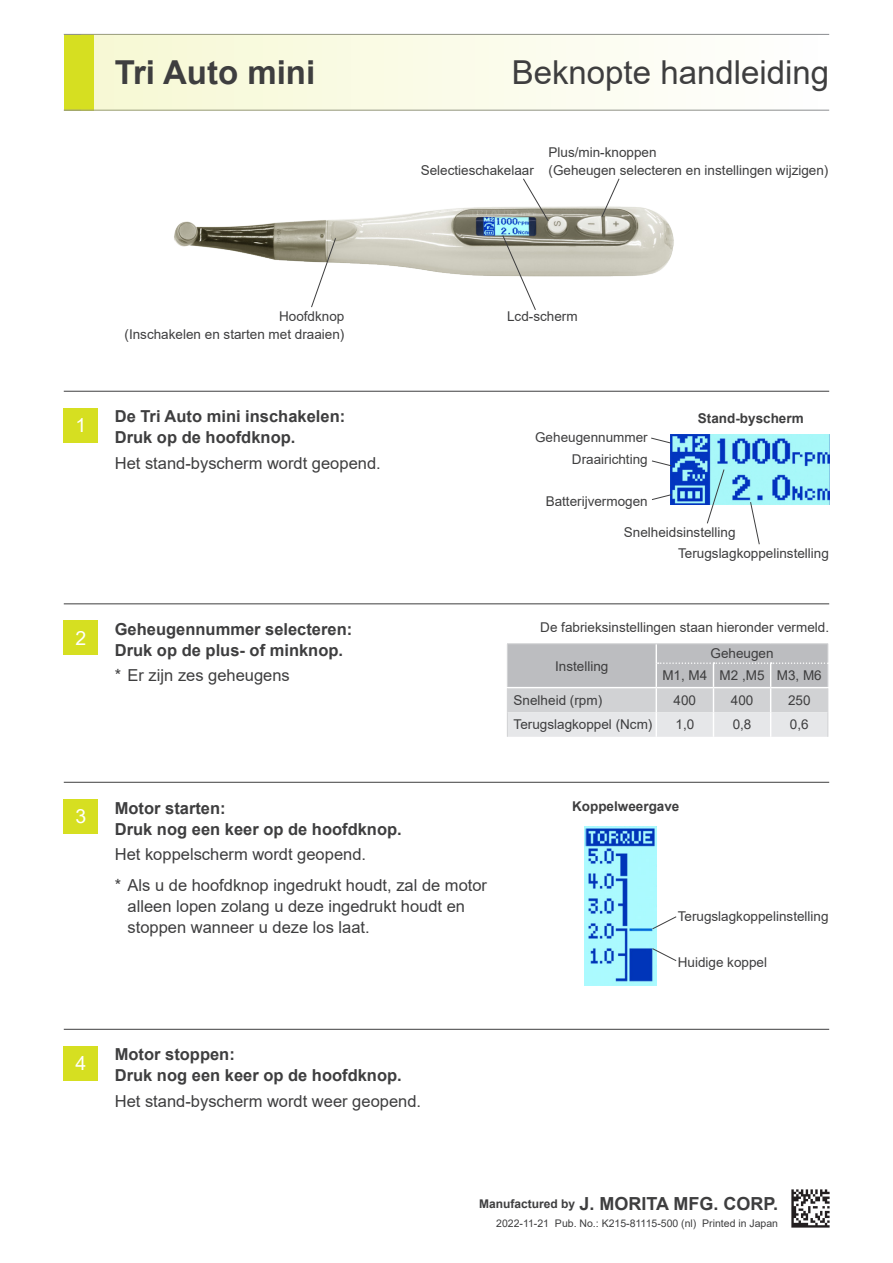
<style>
.page{position:relative;width:893px;height:1263px;background:#fff}
.page>*{position:absolute;margin:0;border:0;box-sizing:border-box;transform-origin:0 0}
.t1{font:33px "Arial";color:#3e3e3f}
.t2{font:700 33px "Arial";color:#3e3e3f}
.t3{font:19.5px "Arial";color:#fff}
.t4{font:700 18px "Arial";color:#3e3e3f}
.t5{font:16.5px/21px "Arial";color:#3e3e3f}
.t6{font:700 16.5px/21px "Arial";color:#3e3e3f}
.t7{font:13.5px/18px "Arial";color:#3e3e3f;text-align:right}
.t8{font:700 13.5px "Arial";color:#3e3e3f}
.t9{font:10.5px "Arial";color:#3e3e3f}
.s1{font-size:12px}
</style>
<div class="page">
<div style="left:64px;top:34px;width:30px;height:77px;background:#d6df21"></div>
<hr style="left:64px;top:110px;width:765px;height:1px;background:#8b8d90">
<hr style="left:64px;top:34px;width:765px;height:1px;background:#8b8d90">
<div style="left:81px;top:34px;width:748px;height:77px;background:linear-gradient(to right,#f4f7c8,#fff)"></div>
<div style="left:64px;top:408px;width:34px;height:34px;background:#d6df21"></div>
<div style="left:64px;top:621px;width:34px;height:34px;background:#d6df21"></div>
<div style="left:64px;top:799px;width:34px;height:34px;background:#d6df21"></div>
<div style="left:64px;top:1046px;width:34px;height:34px;background:#d6df21"></div>
<img style="left:585px;top:826px;width:71px;height:159px">
<img style="left:670px;top:435px;width:159px;height:69px">
<img style="left:174px;top:206px;width:500px;height:71px">
<hr style="left:64px;top:1029px;width:765px;height:1px;background:#3e3e3f">
<svg style="left:601px;top:178px;width:19px;height:40px"></svg>
<svg style="left:706px;top:469px;width:19px;height:55px"></svg>
<svg style="left:750px;top:501px;width:10px;height:44px"></svg>
<svg style="left:652px;top:460px;width:20px;height:7px"></svg>
<svg style="left:651px;top:437px;width:20px;height:7px"></svg>
<svg style="left:652px;top:494px;width:20px;height:6px"></svg>
<svg style="left:502px;top:234px;width:34px;height:76px"></svg>
<svg style="left:311px;top:237px;width:26px;height:71px"></svg>
<svg style="left:652px;top:948px;width:25px;height:14px"></svg>
<svg style="left:652px;top:916px;width:25px;height:14px"></svg>
<hr style="left:64px;top:391px;width:765px;height:1px;background:#3e3e3f">
<hr style="left:64px;top:604px;width:765px;height:1px;background:#3e3e3f">
<hr style="left:64px;top:782px;width:765px;height:1px;background:#3e3e3f">
<hr style="left:507px;top:643px;width:149px;height:1px;background:#d1d2d4">
<hr style="left:656px;top:643px;width:57px;height:1px;background:#d1d2d4">
<hr style="left:713px;top:643px;width:58px;height:1px;background:#d1d2d4">
<hr style="left:771px;top:643px;width:57px;height:1px;background:#d1d2d4">
<svg style="left:507px;top:644px;width:321px;height:93px;background:#cecfd1"></svg>
<svg style="left:522px;top:178px;width:27px;height:44px"></svg>
<img style="left:791px;top:1189px;width:39px;height:39px">
<h1 class="t2" style="left:115px;top:49px;width:202px">Tri Auto mini</h1>
<h1 class="t1" style="left:512px;top:50px;width:319px">Beknopte handleiding</h1>
<p class="t7" style="left:421px;top:161px;width:115px">Selectieschakelaar</p>
<p class="t7" style="left:549px;top:143px;width:281px;text-align:left">Plus/min-knoppen<br>(Geheugen selecteren en instellingen wijzigen)</p>
<h2 class="t3" style="left:75px;top:412px;width:12px">1</h2>
<h2 class="t3" style="left:75px;top:624px;width:12px">2</h2>
<h2 class="t3" style="left:75px;top:803px;width:12px">3</h2>
<p class="t7" style="left:125px;top:307px;width:221px">Hoofdknop<br>(Inschakelen en starten met draaien)</p>
<p class="t7" style="left:507px;top:307px;width:72px">Lcd-scherm</p>
<p class="t6" style="left:115px;top:406px;width:232px">De Tri Auto mini inschakelen:<br>Druk op de hoofdknop.</p>
<p class="t5" style="left:115px;top:452px;width:267px">Het stand-byscherm wordt geopend.</p>
<p class="t6" style="left:115px;top:619px;width:239px">Geheugennummer selecteren:<br>Druk op de plus- of minknop.</p>
<p class="t5" style="left:115px;top:665px;width:177px">* Er zijn zes geheugens</p>
<p class="t8" style="left:698px;top:409px;width:107px">Stand-byscherm</p>
<p class="t7" style="left:535px;top:426px;width:114px;line-height:22.2px">Geheugennummer<br>Draairichting</p>
<p class="t7" style="left:546px;top:492px;width:104px">Batterijvermogen</p>
<p class="t7" style="left:678px;top:521px;width:152px;line-height:21.6px;text-align:left;text-indent:-54px">Snelheidsinstelling<br>Terugslagkoppelinstelling</p>
<p class="t7" style="left:540px;top:619px;width:290px">De fabrieksinstellingen staan hieronder vermeld.</p>
<p class="t7" style="left:555px;top:657px;width:55px">Instelling</p>
<p class="t7" style="left:662px;top:642px;width:161px;line-height:21.9px;text-align:center">Geheugen<br>M1, M4 M2 ,M5 M3, M6</p>
<p class="t7" style="left:514px;top:691px;width:90px">Snelheid (rpm)</p>
<p class="t7" style="left:674px;top:691px;width:24px">400</p>
<p class="t7" style="left:731px;top:691px;width:24px">400</p>
<p class="t7" style="left:788px;top:691px;width:24px">250</p>
<p class="t7" style="left:514px;top:715px;width:140px">Terugslagkoppel (Ncm)</p>
<p class="t7" style="left:675px;top:715px;width:20px">1,0</p>
<p class="t7" style="left:733px;top:715px;width:20px">0,8</p>
<p class="t7" style="left:790px;top:715px;width:20px">0,6</p>
<p class="t6" style="left:115px;top:797px;width:288px">Motor starten:<br>Druk nog een keer op de hoofdknop.</p>
<p class="t5" style="left:115px;top:843px;width:253px">Het koppelscherm wordt geopend.</p>
<p class="t5" style="left:128px;top:875px;width:361px;text-indent:-13px">* Als u de hoofdknop ingedrukt houdt, zal de motor alleen lopen zolang u deze ingedrukt houdt en stoppen wanneer u deze los laat.</p>
<p class="t8" style="left:572px;top:797px;width:109px">Koppelweergave</p>
<p class="t7" style="left:678px;top:907px;width:152px">Terugslagkoppelinstelling</p>
<p class="t7" style="left:678px;top:953px;width:91px">Huidige koppel</p>
<h2 class="t3" style="left:75px;top:1050px;width:12px">4</h2>
<p class="t6" style="left:115px;top:1044px;width:288px">Motor stoppen:<br>Druk nog een keer op de hoofdknop.</p>
<p class="t5" style="left:115px;top:1090px;width:308px">Het stand-byscherm wordt weer geopend.</p>
<h3 class="t4" style="left:479px;top:1191px;width:300px"><span class="s1">Manufactured by</span> J. MORITA MFG. CORP.</h3>
<p class="t9" style="left:496px;top:1216px;width:283px">2022-11-21 Pub. No.: K215-81115-500 (nl) Printed in Japan</p>
</div>
